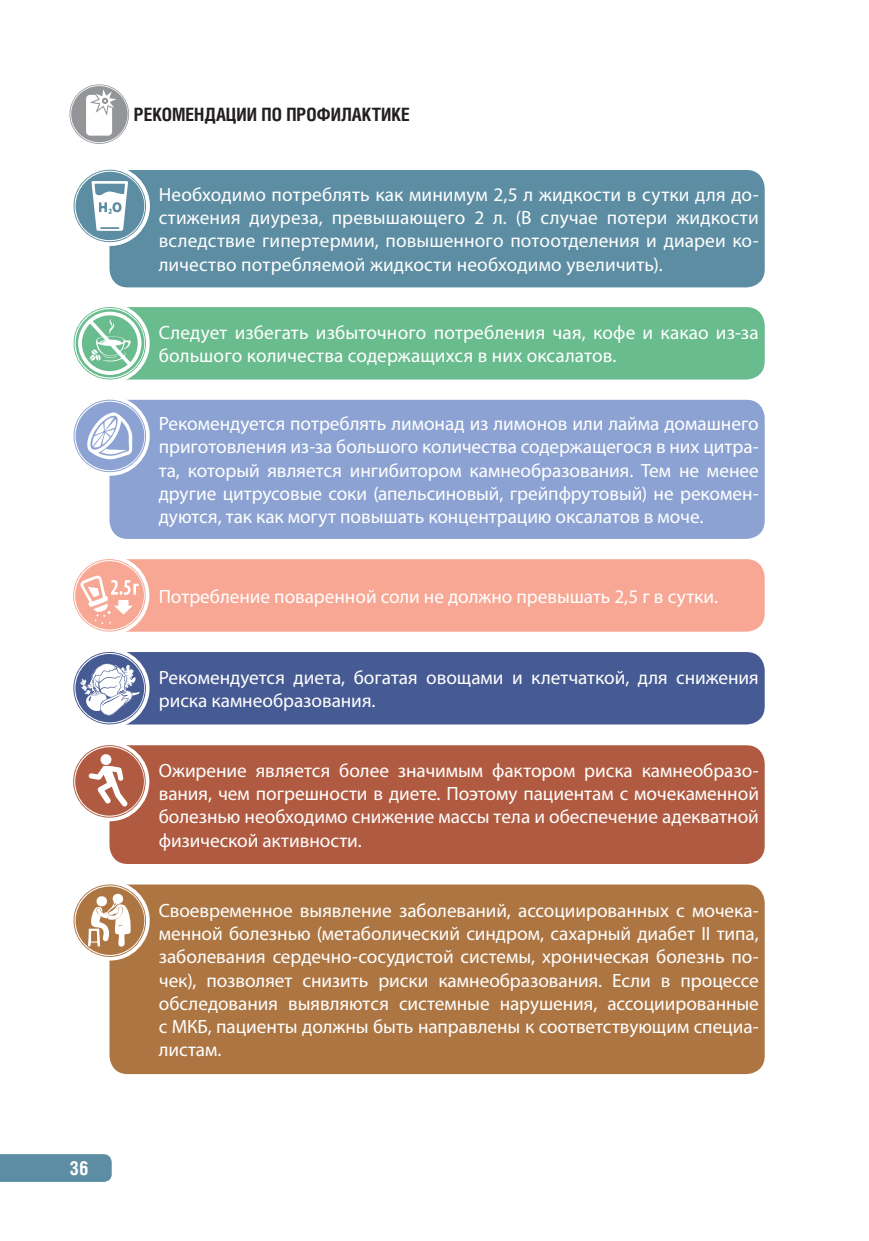
<style>
.page{position:relative;width:869px;height:1241px;background:#fff}
.page>*{position:absolute;margin:0;border:0;box-sizing:border-box;transform-origin:0 0}
.t1{font:19.25px/23.1px "Myriad Pro";color:#fff;text-align:justify}
.t2{font:700 19.25px "Helios Cond";color:#fff}
.t3{font:700 18.38px "Helios Cond";color:#231f20}
</style>
<div class="page">
<div style="left:0;top:1154px;width:112px;height:27px;background:#5c8da2"></div>
<svg style="left:69px;top:84px;width:60px;height:60px"></svg>
<div style="left:109px;top:170px;width:655px;height:117px;background:#5c8da2;border-radius:18px"></div>
<div style="left:109px;top:307px;width:655px;height:72px;background:#69bc8e;border-radius:18px"></div>
<div style="left:109px;top:400px;width:655px;height:139px;background:#8ca2d2;border-radius:18px"></div>
<div style="left:109px;top:559px;width:655px;height:72px;background:#f7a793;border-radius:18px"></div>
<div style="left:109px;top:652px;width:655px;height:72px;background:#465a93;border-radius:18px"></div>
<div style="left:109px;top:745px;width:655px;height:118px;background:#b05b41;border-radius:18px"></div>
<div style="left:109px;top:884px;width:655px;height:189px;background:#ad7542;border-radius:18px"></div>
<div style="left:70px;top:303px;width:80px;height:80px;background:#fff;border-radius:50%"></div>
<div style="left:70px;top:396px;width:80px;height:80px;background:#fff;border-radius:50%"></div>
<div style="left:69px;top:555px;width:80px;height:80px;background:#fff;border-radius:50%"></div>
<div style="left:70px;top:648px;width:79px;height:80px;background:#fff;border-radius:50%"></div>
<div style="left:69px;top:741px;width:80px;height:80px;background:#fff;border-radius:50%"></div>
<div style="left:70px;top:880px;width:80px;height:80px;background:#fff;border-radius:50%"></div>
<div style="left:70px;top:166px;width:80px;height:80px;background:#fff;border-radius:50%"></div>
<svg style="left:73px;top:169px;width:73px;height:74px"></svg>
<svg style="left:73px;top:307px;width:73px;height:73px"></svg>
<svg style="left:73px;top:884px;width:73px;height:74px"></svg>
<svg style="left:73px;top:745px;width:73px;height:73px"></svg>
<svg style="left:73px;top:652px;width:73px;height:73px"></svg>
<svg style="left:73px;top:559px;width:73px;height:73px"></svg>
<svg style="left:73px;top:399px;width:73px;height:74px"></svg>
<p class="t2" style="left:69px;top:1160px;width:21px">36</p>
<p class="t3" style="left:134px;top:107px;width:277px">РЕКОМЕНДАЦИИ ПО ПРОФИЛАКТИКЕ</p>
<p class="t1" style="left:159px;top:185px;width:601px">Необходимо потреблять как минимум 2,5 л жидкости в сутки для до&shy;стижения диуреза, превышающего 2 л. (В случае потери жидкости вследствие гипертермии, повышенного потоотделения и диареи ко&shy;личество потребляемой жидкости необходимо увеличить).</p>
<p class="t1" style="left:159px;top:322px;width:601px">Следует избегать избыточного потребления чая, кофе и какао из-за большого количества содержащихся в них оксалатов.</p>
<p class="t1" style="left:159px;top:414px;width:601px">Рекомендуется потреблять лимонад из лимонов или лайма домашнего приготовления из-за большого количества содержащегося в них цитра&shy;та, который является ингибитором камнеобразования. Тем не менее другие цитрусовые соки (апельсиновый, грейпфрутовый) не рекомен&shy;дуются, так как могут повышать концентрацию оксалатов в моче.</p>
<p class="t1" style="left:159px;top:586px;width:560px">Потребление поваренной соли не должно превышать 2,5 г в сутки.</p>
<p class="t1" style="left:159px;top:667px;width:601px">Рекомендуется диета, богатая овощами и клетчаткой, для снижения риска камнеобразования.</p>
<p class="t1" style="left:159px;top:760px;width:601px">Ожирение является более значимым фактором риска камнеобразо&shy;вания, чем погрешности в диете. Поэтому пациентам с мочекаменной болезнью необходимо снижение массы тела и обеспечение адекватной физической активности.</p>
<p class="t1" style="left:159px;top:900px;width:601px">Своевременное выявление заболеваний, ассоциированных с мочека&shy;менной болезнью (метаболический синдром, сахарный диабет II типа, заболевания сердечно-сосудистой системы, хроническая болезнь по&shy;чек), позволяет снизить риски камнеобразования. Если в процессе обследования выявляются системные нарушения, ассоциированные с МКБ, пациенты должны быть направлены к соответствующим специа&shy;листам.</p>
</div>
